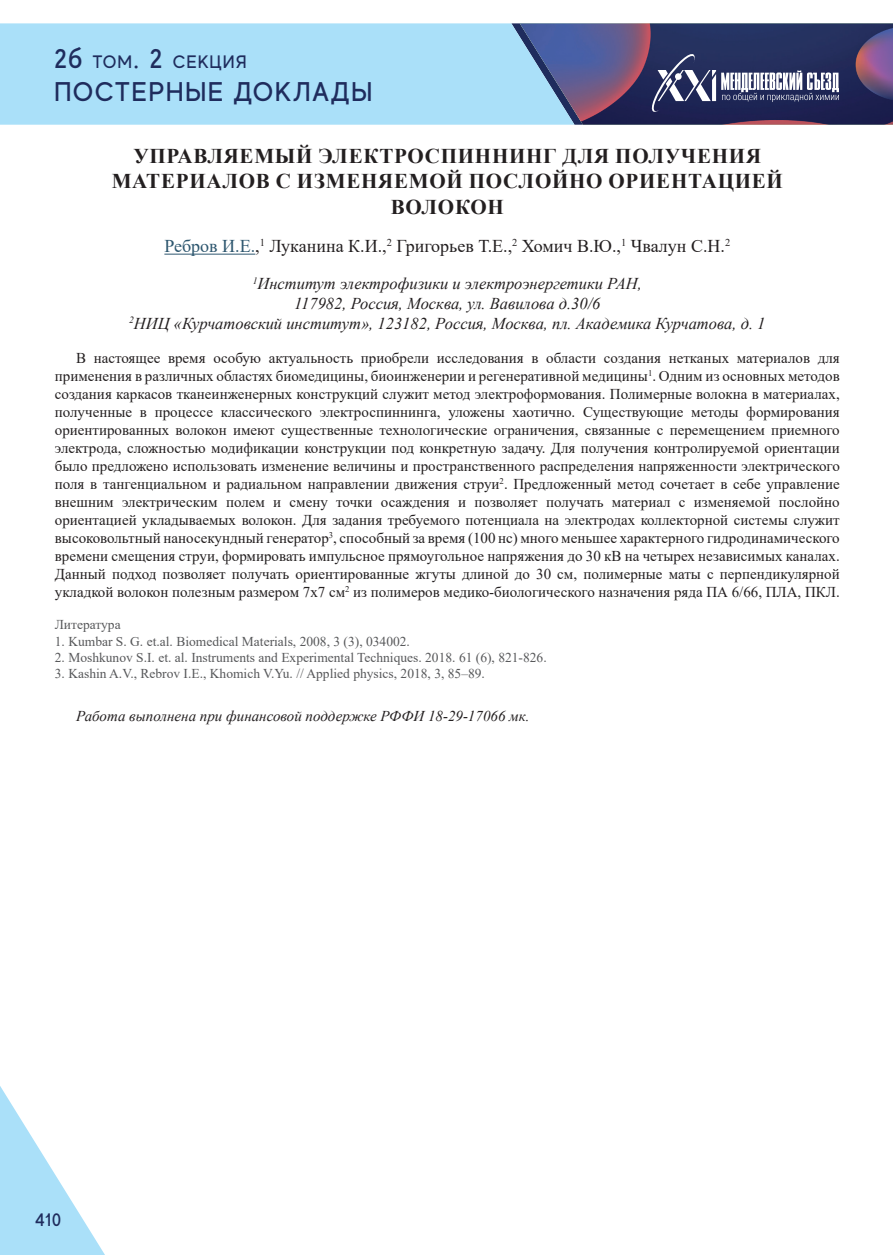
<style>
.page{position:relative;width:893px;height:1255px;background:#fff}
.page>*{position:absolute;margin:0;border:0;box-sizing:border-box;transform-origin:0 0}
.t1{font:500 27px "MADE Evolve Sans";letter-spacing:.05em;color:#1f2c5d}
.t2{font:700 21px/25.2px "Times New Roman";letter-spacing:.035em;color:#231f20;text-align:center}
.t3{font:18px "Times New Roman";color:#231f20}
.t4{font:500 18px "MADE Evolve Sans";letter-spacing:.05em;color:#1f2c5d}
.t5{font:italic 16.5px/19.8px "Times New Roman";color:#231f20;text-align:center}
.t6{font:15px/18px "Times New Roman";color:#231f20;text-align:justify}
.t7{font:italic 15px "Times New Roman";color:#231f20}
.t8{font:13.5px "Times New Roman";color:#57585a}
.s1{font-size:27px}
.s2{color:#2e576f}
</style>
<div class="page">
<div style="left:0;top:23px;width:511px;height:102px;background:#aae0f9"></div>
<svg style="left:0;top:1086px;width:105px;height:168px"></svg>
<svg style="left:511px;top:23px;width:382px;height:102px;background:#51557f"></svg>
<hr style="left:164px;top:254px;width:91px;height:1px;background:#2e576f">
<p class="t4" style="left:54px;top:51px;width:194px"><span class="s1">2б</span> ТОМ<span class="s1">. 2</span> СЕКЦИЯ</p>
<h1 class="t1" style="left:54px;top:74px;width:320px">ПОСТЕРНЫЕ ДОКЛАДЫ</h1>
<h2 class="t2" style="left:112px;top:143px;width:673px">УПРАВЛЯЕМЫЙ ЭЛЕКТРОСПИННИНГ ДЛЯ ПОЛУЧЕНИЯ<br>МАТЕРИАЛОВ С ИЗМЕНЯЕМОЙ ПОСЛОЙНО ОРИЕНТАЦИЕЙ<br>ВОЛОКОН</h2>
<p class="t3" style="left:164px;top:233px;width:567px"><span class="s2">Ребров И.Е.</span>,<sup>1</sup> Луканина К.И.,<sup>2</sup> Григорьев Т.Е.,<sup>2</sup> Хомич В.Ю.,<sup>1</sup> Чвалун С.Н.<sup>2</sup></p>
<p class="t5" style="left:129px;top:273px;width:638px"><sup>1</sup>Институт электрофизики и электроэнергетики РАН,<br>117982, Россия, Москва, ул. Вавилова д.30/6<br><sup>2</sup>НИЦ «Курчатовский институт», 123182, Россия, Москва, пл. Академика Курчатова, д. 1</p>
<p class="t6" style="left:55px;top:348px;width:786px;text-indent:21px">В настоящее время особую актуальность приобрели исследования в области создания нетканых материалов для применения в различных областях биомедицины, биоинженерии и регенеративной медицины<sup>1</sup>. Одним из основных методов создания каркасов тканеинженерных конструкций служит метод электроформования. Полимерные волокна в материалах, полученные в процессе классического электроспиннинга, уложены хаотично. Существующие методы формирования ориентированных волокон имеют существенные технологические ограничения, связанные с перемещением приемного электрода, сложностью модификации конструкции под конкретную задачу. Для получения контролируемой ориентации было предложено использовать изменение величины и пространственного распределения напряженности электрического поля в тангенциальном и радиальном направлении движения струи<sup>2</sup>. Предложенный метод сочетает в себе управление внешним электрическим полем и смену точки осаждения и позволяет получать материал с изменяемой послойно ориентацией укладываемых волокон. Для задания требуемого потенциала на электродах коллекторной системы служит высоковольтный наносекундный генератор<sup>3</sup>, способный за время (100 нс) много меньшее характерного гидродинамического времени смещения струи, формировать импульсное прямоугольное напряжения до 30 кВ на четырех независимых каналах.<br>Данный подход позволяет получать ориентированные жгуты длиной до 30 см, полимерные маты с перпендикулярной укладкой волокон полезным размером 7x7 см<sup>2</sup> из полимеров медико-биологического назначения ряда ПА 6/66, ПЛА, ПКЛ.</p>
<p class="t8" style="left:55px;top:615px;width:67px">Литература</p>
<p class="t8" style="left:55px;top:631px;width:357px">1. Kumbar S. G. et.al. Biomedical Materials, 2008, 3 (3), 034002.</p>
<p class="t8" style="left:55px;top:647px;width:493px">2. Moshkunov S.I. et. al. Instruments and Experimental Techniques. 2018. 61 (6), 821-826.</p>
<p class="t8" style="left:55px;top:664px;width:432px">3. Kashin A.V., Rebrov I.E., Khomich V.Yu. // Applied physics, 2018, 3, 85–89.</p>
<p class="t7" style="left:76px;top:705px;width:455px">Работа выполнена при финансовой поддержке РФФИ 18-29-17066 мк.</p>
<p class="t4" style="left:35px;top:1208px;width:28px">410</p>
</div>
